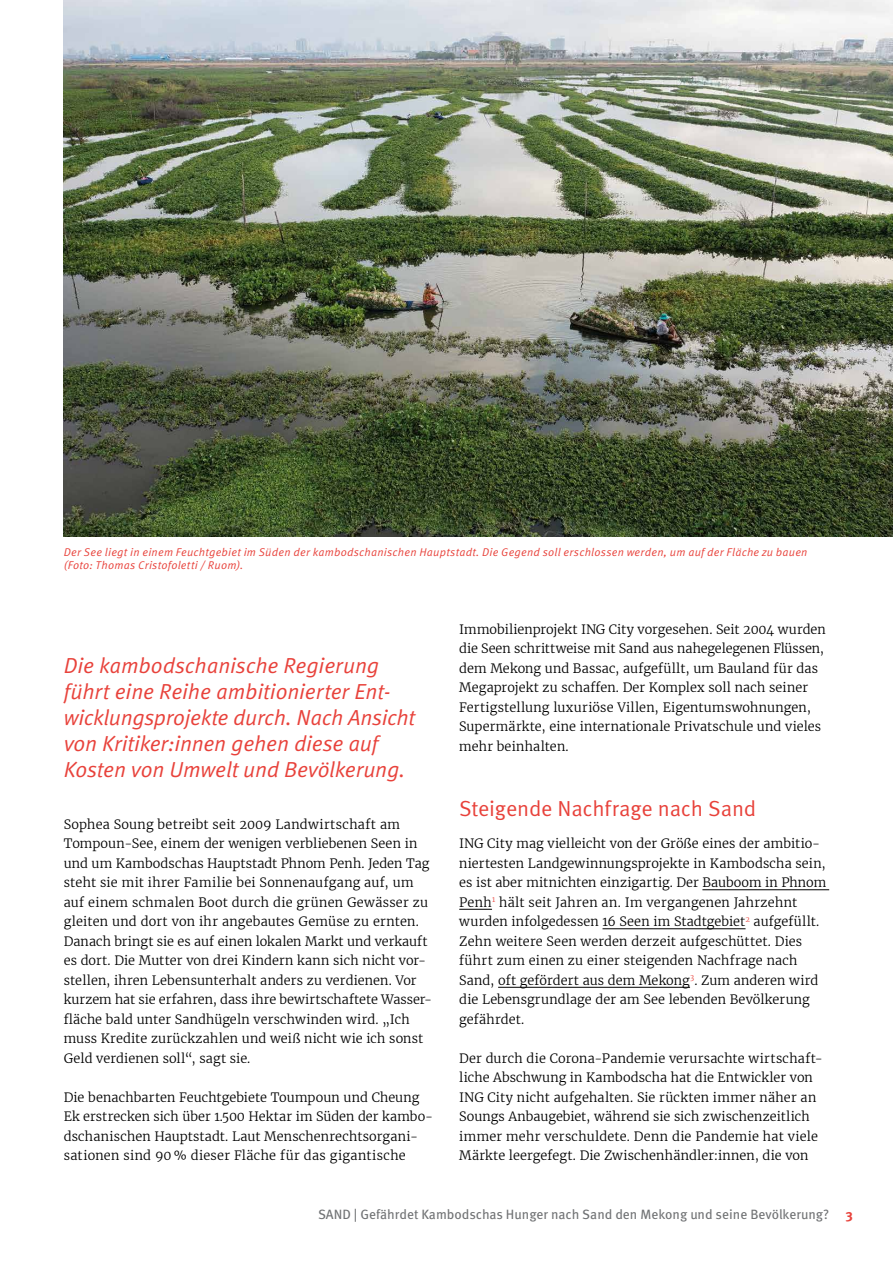
<style>
.page{position:relative;width:893px;height:1263px;background:#fff}
.page>*{position:absolute;margin:0;border:0;box-sizing:border-box;transform-origin:0 0}
.t1{font:italic 21.75px/26.1px "Meta OT";letter-spacing:-.01em;color:#e8423b}
.t2{font:21.75px "Meta OT";letter-spacing:-.01em;color:#e8423b}
.t3{font:13.5px "Meta OT";color:#707274}
.t4{font:300 12.75px/19.5px "Merriweather";letter-spacing:.01em;color:#000}
.t5{font:italic 11.25px/13.5px "Meta OT";letter-spacing:.02em;color:#e8423b}
.s1{font-weight:700;color:#e8423b}
</style>
<div class="page">
<img style="left:64px;top:0;width:829px;height:536px">
<hr style="left:702px;top:889px;width:127px;height:1px;background:#000">
<hr style="left:459px;top:909px;width:33px;height:1px;background:#000">
<hr style="left:602px;top:928px;width:144px;height:1px;background:#000">
<hr style="left:498px;top:987px;width:192px;height:1px;background:#000">
<p class="t5" style="left:64px;top:545px;width:745px">Der See liegt in einem Feuchtgebiet im Süden der kambodschanischen Hauptstadt. Die Gegend soll erschlossen werden, um auf der Fläche zu bauen (Foto: Thomas Cristofoletti / Ruom).</p>
<h1 class="t1" style="left:64px;top:652px;width:353px">Die kambodschanische Regierung führt eine Reihe ambitionierter Ent&shy;wicklungsprojekte durch. Nach Ansicht von Kritiker:innen gehen diese auf Kosten von Umwelt und Bevölkerung.</h1>
<p class="t4" style="left:64px;top:813px;width:367px">Sophea Soung betreibt seit 2009 Landwirtschaft am Tompoun-See, einem der wenigen verbliebenen Seen in und um Kambodschas Hauptstadt Phnom Penh. Jeden Tag steht sie mit ihrer Familie bei Sonnenaufgang auf, um auf einem schmalen Boot durch die grünen Gewässer zu gleiten und dort von ihr angebautes Gemüse zu ernten.<br>Danach bringt sie es auf einen lokalen Markt und verkauft es dort. Die Mutter von drei Kindern kann sich nicht vor&shy;stellen, ihren Lebensunterhalt anders zu verdienen. Vor kurzem hat sie erfahren, dass ihre bewirtschaftete Wasser&shy;fläche bald unter Sandhügeln verschwinden wird. „Ich muss Kredite zurückzahlen und weiß nicht wie ich sonst Geld verdienen soll“, sagt sie.</p>
<p class="t4" style="left:64px;top:1086px;width:371px">Die benachbarten Feuchtgebiete Toumpoun und Cheung Ek erstrecken sich über 1.500 Hektar im Süden der kambo&shy;dschanischen Hauptstadt. Laut Menschenrechtsorgani&shy;sationen sind 90% dieser Fläche für das gigantische</p>
<p class="t4" style="left:459px;top:618px;width:368px">Immobilienprojekt ING City vorgesehen. Seit 2004 wurden die Seen schrittweise mit Sand aus nahegelegenen Flüssen, dem Mekong und Bassac, aufgefüllt, um Bauland für das Megaprojekt zu schaffen. Der Komplex soll nach seiner Fertigstellung luxuriöse Villen, Eigentumswohnungen, Supermärkte, eine internationale Privatschule und vieles mehr beinhalten.</p>
<h1 class="t2" style="left:459px;top:795px;width:299px">Steigende Nachfrage nach Sand</h1>
<p class="t4" style="left:459px;top:832px;width:369px">ING City mag vielleicht von der Größe eines der ambitio&shy;niertesten Landgewinnungsprojekte in Kambodscha sein, es ist aber mitnichten einzigartig. Der Bauboom in Phnom Penh<sup>1</sup> hält seit Jahren an. Im vergangenen Jahrzehnt wurden infolgedessen 16 Seen im Stadtgebiet<sup>2</sup> aufgefüllt.<br>Zehn weitere Seen werden derzeit aufgeschüttet. Dies führt zum einen zu einer steigenden Nachfrage nach Sand, oft gefördert aus dem Mekong<sup>3</sup>. Zum anderen wird die Lebensgrundlage der am See lebenden Bevölkerung gefährdet.</p>
<p class="t4" style="left:459px;top:1047px;width:365px">Der durch die Corona-Pandemie verursachte wirtschaft&shy;liche Abschwung in Kambodscha hat die Entwickler von ING City nicht aufgehalten. Sie rückten immer näher an Soungs Anbaugebiet, während sie sich zwischenzeitlich immer mehr verschuldete. Denn die Pandemie hat viele Märkte leergefegt. Die Zwischenhändler:innen, die von</p>
<p class="t3" style="left:318px;top:1206px;width:536px">SAND | Gefährdet Kambodschas Hunger nach Sand den Mekong und seine Bevölkerung? <span class="s1">3</span></p>
</div>
